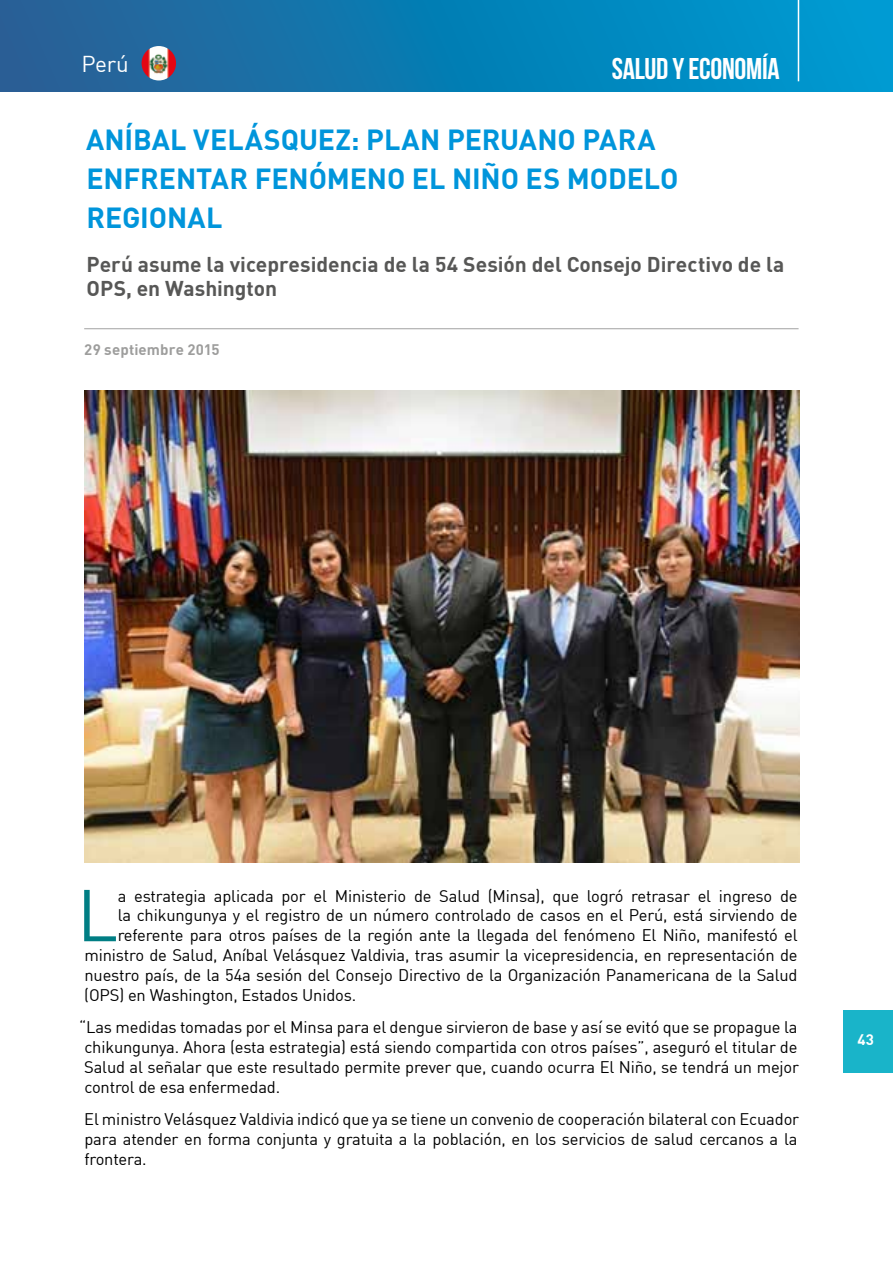
<style>
.page{position:relative;width:893px;height:1263px;background:#fff}
.page>*{position:absolute;margin:0;border:0;box-sizing:border-box;transform-origin:0 0}
.t1{font:72.15px "DIN";color:#007e84}
.t2{font:30px "Bebas Neue";letter-spacing:-.01em;color:#fff}
.t3{font:700 28.5px/39px "DIN";letter-spacing:-.005em;color:#0095db}
.t4{font:22.5px "DIN";color:#fff}
.t5{font:700 21px/24px "DIN";color:#575756}
.t6{font:16.5px/19.8px "DIN";letter-spacing:-.01em;color:#000;text-align:justify}
.t7{font:700 15px "DIN";letter-spacing:.005em;color:#9d9d9c}
.t8{font:700 15px "DIN";color:#fff}
</style>
<div class="page">
<div style="left:0;top:0;width:893px;height:91px;background:linear-gradient(to right,#265e94,#009cd3)"></div>
<hr style="left:798px;top:0;width:1px;height:81px;background:#fff">
<hr style="left:84px;top:328px;width:715px;height:1px;background:#acacac">
<img style="left:84px;top:390px;width:715px;height:473px">
<img style="left:142px;top:46px;width:34px;height:34px;border-radius:17px">
<div style="left:844px;top:1010px;width:49px;height:62px;background:#19b4c9"></div>
<h3 class="t4" style="left:81px;top:50px;width:49px">Perú</h3>
<h2 class="t2" style="left:612px;top:52px;width:169px">SALUD Y ECONOMÍA</h2>
<h3 class="t3" style="left:86px;top:119px;width:594px">ANÍBAL VELÁSQUEZ: PLAN PERUANO PARA<br>ENFRENTAR FENÓMENO EL NIÑO ES MODELO<br>REGIONAL</h3>
<p class="t5" style="left:87px;top:251px;width:699px">Perú asume la vicepresidencia de la 54 Sesión del Consejo Directivo de la<br>OPS, en Washington</p>
<p class="t7" style="left:84px;top:340px;width:137px">29 septiembre 2015</p>
<h1 class="t1" style="left:77px;top:870px;width:43px">L</h1>
<p class="t6" style="left:118px;top:885px;width:681px">a estrategia aplicada por el Ministerio de Salud (Minsa), que logró retrasar el ingreso de</p>
<p class="t6" style="left:118px;top:905px;width:681px">la chikungunya y el registro de un número controlado de casos en el Perú, está sirviendo de</p>
<p class="t6" style="left:118px;top:925px;width:682px">referente para otros países de la región ante la llegada del fenómeno El Niño, manifestó el</p>
<p class="t6" style="left:84px;top:945px;width:715px">ministro de Salud, Aníbal Velásquez Valdivia, tras asumir la vicepresidencia, en representación de</p>
<p class="t6" style="left:84px;top:965px;width:715px">nuestro país, de la 54a sesión del Consejo Directivo de la Organización Panamericana de la Salud</p>
<p class="t6" style="left:84px;top:984px;width:273px">(OPS) en Washington, Estados Unidos.</p>
<p class="t6" style="left:84px;top:1017px;width:716px;text-indent:-5px">“Las medidas tomadas por el Minsa para el dengue sirvieron de base y así se evitó que se propague la chikungunya. Ahora (esta estrategia) está siendo compartida con otros países”, aseguró el titular de Salud al señalar que este resultado permite prever que, cuando ocurra El Niño, se tendrá un mejor control de esa enfermedad.</p>
<p class="t6" style="left:84px;top:1109px;width:716px">El ministro Velásquez Valdivia indicó que ya se tiene un convenio de cooperación bilateral con Ecuador para atender en forma conjunta y gratuita a la población, en los servicios de salud cercanos a la frontera.</p>
<p class="t8" style="left:857px;top:1030px;width:18px">43</p>
</div>
